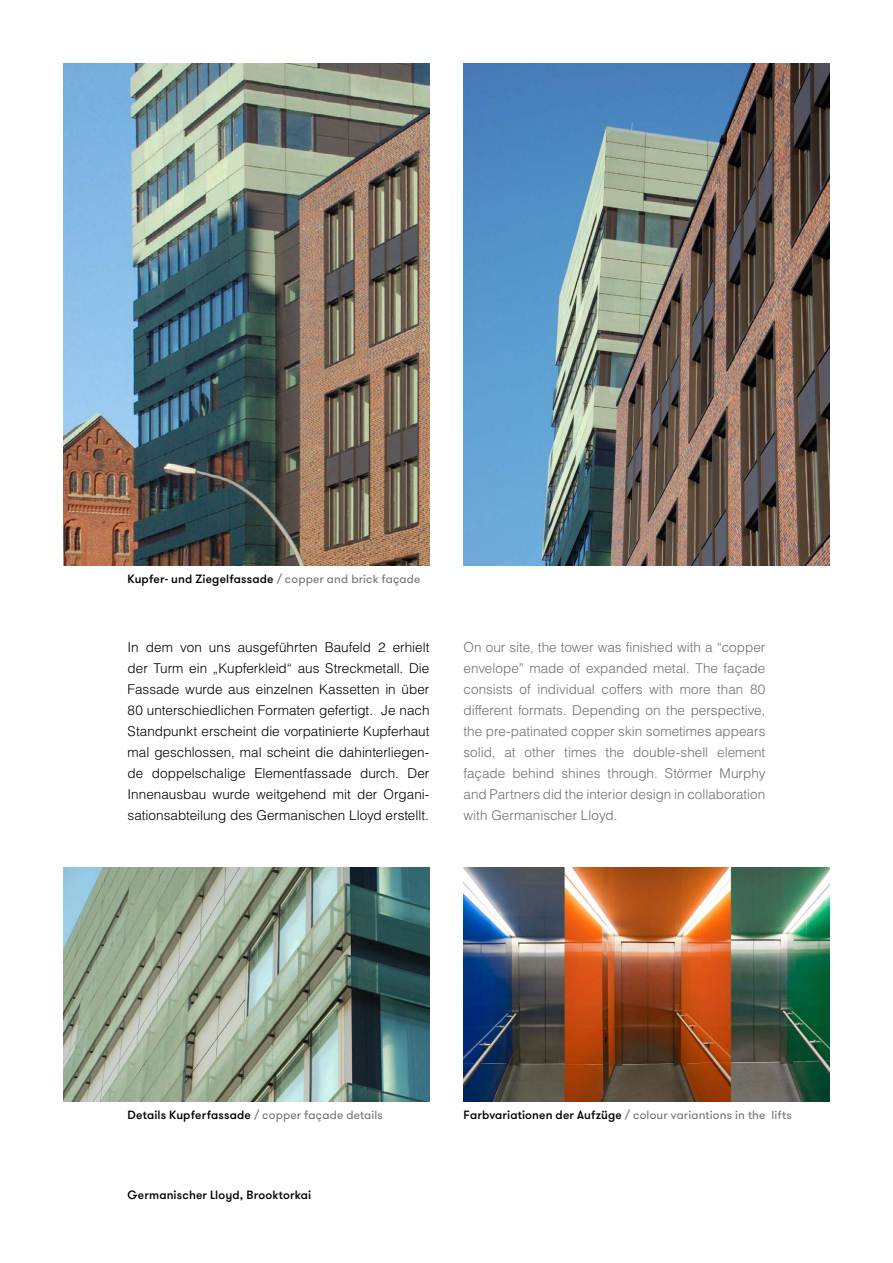
<style>
.page{position:relative;width:893px;height:1263px;background:#fff}
.page>*{position:absolute;margin:0;border:0;box-sizing:border-box;transform-origin:0 0}
.t1{font:300 13.5px/21px "Helvetica LT Pro";color:#000;text-align:justify}
.t2{font:300 13.5px/21px "Helvetica LT Pro";color:#706f6f;text-align:justify}
.t3{font:500 12px "GT Walsheim";letter-spacing:.015em;color:#000}
.t4{font:12px "GT Walsheim";letter-spacing:.01em;color:#706f6f}
.s1{font-weight:400;color:#706f6f}
.s2{font-weight:500;color:#000}
</style>
<div class="page">
<img style="left:64px;top:64px;width:365px;height:502px">
<img style="left:463px;top:867px;width:366px;height:234px">
<img style="left:463px;top:64px;width:366px;height:502px">
<img style="left:64px;top:867px;width:365px;height:234px">
<p class="t3" style="left:128px;top:571px;width:294px">Kupfer- und Ziegelfassade <span class="s1">/ copper and brick façade</span></p>
<p class="t1" style="left:128px;top:636px;width:303px">In dem von uns ausgeführten Baufeld 2 erhielt der Turm ein „Kupferkleid“ aus Streckmetall. Die Fassade wurde aus einzelnen Kassetten in über 80 unterschiedlichen Formaten gefertigt. Je nach Standpunkt erscheint die vorpatinierte Kupferhaut mal geschlossen, mal scheint die dahinterliegen&shy;de doppelschalige Elementfassade durch. Der Innenausbau wurde weitgehend mit der Organi&shy;sationsabteilung des Germanischen Lloyd erstellt.</p>
<p class="t2" style="left:463px;top:636px;width:303px">On our site, the tower was finished with a “copper envelope” made of expanded metal. The façade consists of individual coffers with more than 80 different formats. Depending on the perspective, the pre-patinated copper skin sometimes appears solid, at other times the double-shell element façade behind shines through. Störmer Murphy and Partners did the interior design in collaboration with Germanischer Lloyd.</p>
<p class="t3" style="left:128px;top:1107px;width:257px">Details Kupferfassade <span class="s1">/ copper façade details</span></p>
<p class="t3" style="left:128px;top:1187px;width:185px">Germanischer Lloyd, Brooktorkai</p>
<p class="t4" style="left:463px;top:1107px;width:330px"><span class="s2">Farbvariationen der Aufzüge</span> / colour variantions in the lifts</p>
</div>
